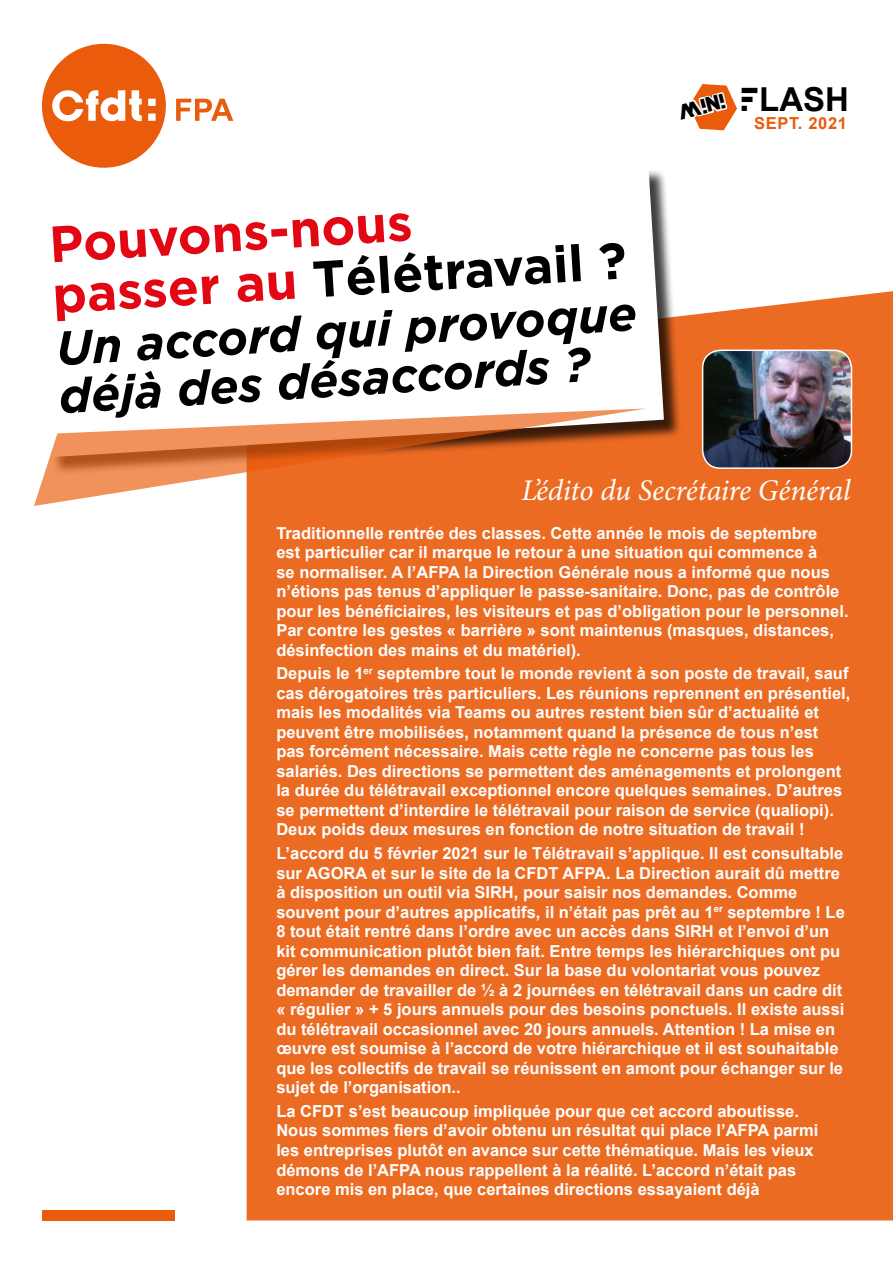
<style>
.page{position:relative;width:893px;height:1263px;background:#fff}
.page>*{position:absolute;margin:0;border:0;box-sizing:border-box;transform-origin:0 0}
.t1{font:700 51px/52.9px "Gotham";color:#e30613}
.t2{font:italic 700 48px/47.7px "Gotham";color:#000}
.t3{font:700 33px "Arial";color:#000}
.t4{font:italic 30px "Minion Pro";letter-spacing:-.01em;color:#fff}
.t5{font:900 condensed 21px "CFDT";color:#000}
.t6{font:700 16.5px/19.5px "Arial";color:#fff}
.t7{font:700 16.5px "Arial";letter-spacing:.04em;color:#ea5b0b}
.s1{color:#000}
.s2{font-family:"CFDT";font-weight:900;font-stretch:condensed}
</style>
<div class="page">
<svg style="left:690px;top:84px;width:47px;height:46px"></svg>
<svg style="left:42px;top:43px;width:124px;height:122px"></svg>
<div style="left:108px;top:104px;width:10px;height:11px;background:#ea5b0b;border-radius:50%"></div>
<svg style="left:176px;top:99px;width:57px;height:22px"></svg>
<div style="left:42px;top:1209px;width:132px;height:11px;background:#ea5b0b"></div>
<div style="left:247px;top:291px;width:646px;height:929px;background:#ec6b23"></div>
<div style="left:37px;top:168px;width:645px;height:308px;background:#000;opacity:.75"></div>
<svg style="left:37px;top:165px;width:627px;height:292px"></svg>
<img style="left:703px;top:350px;width:148px;height:118px">
<div style="left:702px;top:350px;width:150px;height:119px;border:2px solid #fff;border-radius:18px"></div>
<svg style="left:34px;top:408px;width:612px;height:98px"></svg>
<h1 class="t1" style="left:47px;top:218px;width:577px;rotate:-4deg">Pouvons-nous<br>passer au <span class="s1">Télétravail ?</span></h1>
<h2 class="t2" style="left:54px;top:327px;width:584px;rotate:-4deg">Un accord qui provoque déjà des désaccords ?</h2>
<p class="t5" style="left:675px;top:101px;width:49px;rotate:-14deg">Mini</p>
<h3 class="t3" style="left:740px;top:77px;width:111px"><span class="s2">F</span>LASH</h3>
<p class="t7" style="left:754px;top:112px;width:95px">SEPT. 2021</p>
<h3 class="t4" style="left:522px;top:472px;width:330px">L’édito du Secrétaire Général</h3>
<p class="t6" style="left:276px;top:524px;width:574px">Traditionnelle rentrée des classes. Cette année le mois de septembre<br>est particulier car il marque le retour à une situation qui commence à<br>se normaliser. A l’AFPA la Direction Générale nous a informé que nous n’étions pas tenus d’appliquer le passe-sanitaire. Donc, pas de contrôle pour les bénéficiaires, les visiteurs et pas d’obligation pour le personnel.<br>Par contre les gestes « barrière » sont maintenus (masques, distances, désinfection des mains et du matériel).</p>
<p class="t6" style="left:276px;top:664px;width:576px">Depuis le 1<sup>er</sup> septembre tout le monde revient à son poste de travail, sauf cas dérogatoires très particuliers. Les réunions reprennent en présentiel, mais les modalités via Teams ou autres restent bien sûr d’actualité et peuvent être mobilisées, notamment quand la présence de tous n’est pas forcément nécessaire. Mais cette règle ne concerne pas tous les salariés. Des directions se permettent des aménagements et prolongent la durée du télétravail exceptionnel encore quelques semaines. D’autres se permettent d’interdire le télétravail pour raison de service (qualiopi).<br>Deux poids deux mesures en fonction de notre situation de travail !</p>
<p class="t6" style="left:276px;top:844px;width:570px">L’accord du 5 février 2021 sur le Télétravail s’applique. Il est consultable sur AGORA et sur le site de la CFDT AFPA. La Direction aurait dû mettre à disposition un outil via SIRH, pour saisir nos demandes. Comme souvent pour d’autres applicatifs, il n’était pas prêt au 1<sup>er</sup> septembre ! Le 8 tout était rentré dans l’ordre avec un accès dans SIRH et l’envoi d’un kit communication plutôt bien fait. Entre temps les hiérarchiques ont pu gérer les demandes en direct. Sur la base du volontariat vous pouvez demander de travailler de ½ à 2 journées en télétravail dans un cadre dit « régulier » + 5 jours annuels pour des besoins ponctuels. Il existe aussi du télétravail occasionnel avec 20 jours annuels. Attention ! La mise en œuvre est soumise à l’accord de votre hiérarchique et il est souhaitable que les collectifs de travail se réunissent en amont pour échanger sur le sujet de l’organisation..</p>
<p class="t6" style="left:276px;top:1102px;width:543px">La CFDT s’est beaucoup impliquée pour que cet accord aboutisse.<br>Nous sommes fiers d’avoir obtenu un résultat qui place l’AFPA parmi les entreprises plutôt en avance sur cette thématique. Mais les vieux démons de l’AFPA nous rappellent à la réalité. L’accord n’était pas encore mis en place, que certaines directions essayaient déjà</p>
</div>
